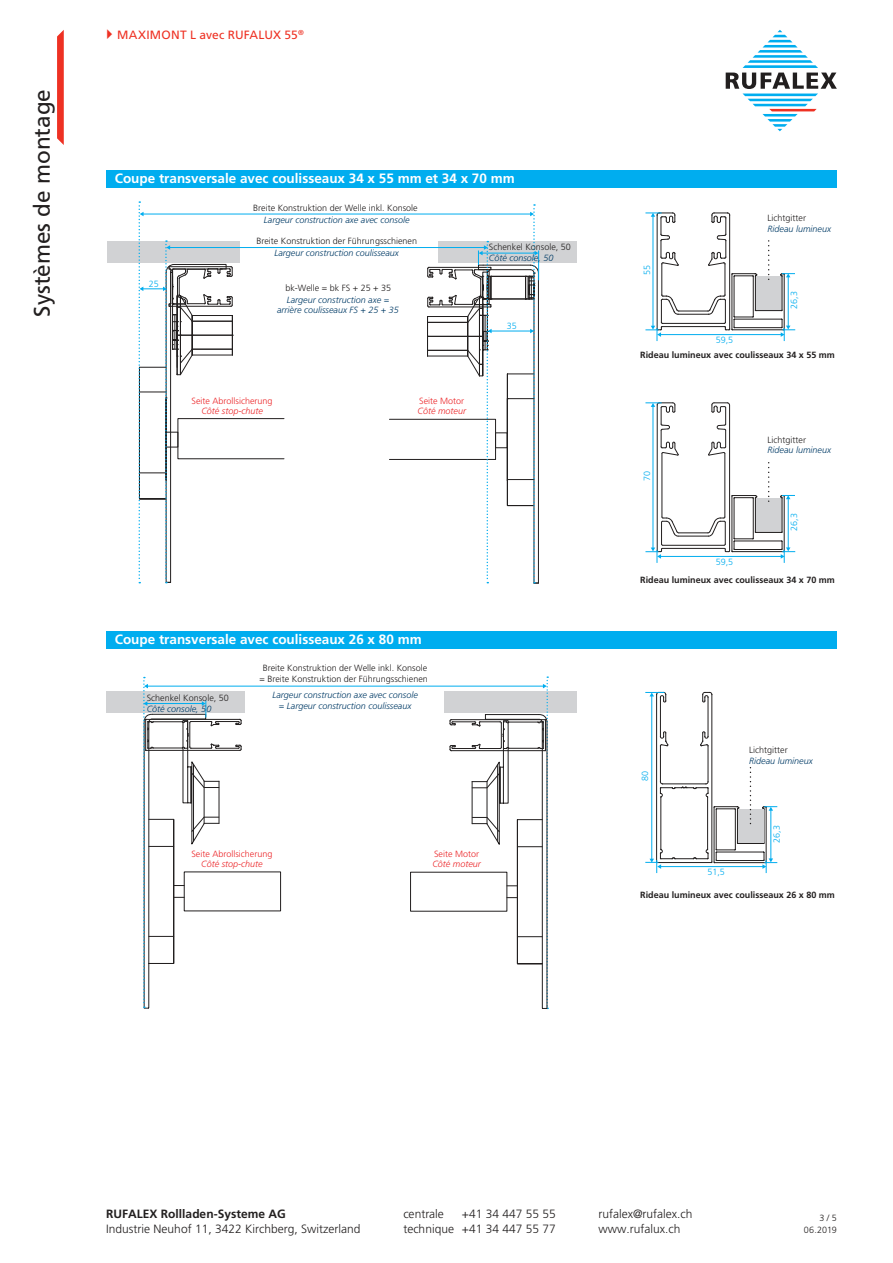
<style>
.page{position:relative;width:893px;height:1263px;background:#fff}
.page>*{position:absolute;margin:0;border:0;box-sizing:border-box;transform-origin:0 0}
.t1{font:22.5px "Frutiger LT Std";color:#221f1f}
.t2{font:700 13.5px "Frutiger LT Std";color:#fff}
.t3{font:300 12px "Frutiger LT Std";color:#221f1f}
.t4{font:700 12px "Frutiger LT Std";color:#221f1f}
.t5{font:12px "Frutiger LT Std";letter-spacing:.02em;color:#ee3123}
.t6{font:300 9px/10.8px "Frutiger LT Std";color:#221f1f;text-align:center}
.t7{font:italic 300 9px/10.8px "Frutiger LT Std";color:#003b66;text-align:center}
.t8{font:700 9px "Frutiger LT Std";color:#221f1f}
.t9{font:300 9px "Frutiger LT Std";color:#ec2528}
.t10{font:italic 300 9px "Frutiger LT Std";color:#ec2528}
.t11{font:300 9px "Frutiger LT Std";color:#00adef}
</style>
<div class="page">
<div style="left:389px;top:419px;width:107px;height:41px;border:1px solid #221f1f"></div>
<div style="left:107px;top:241px;width:132px;height:22px;background:#d1d2d4"></div>
<div style="left:438px;top:241px;width:139px;height:22px;background:#d1d2d4"></div>
<div style="left:178px;top:418px;width:106px;height:41px;border:1px solid #221f1f"></div>
<hr style="left:169px;top:247px;width:316px;height:1px;background:#00adef">
<hr style="left:143px;top:214px;width:388px;height:1px;background:#00adef">
<svg style="left:139px;top:201px;width:94px;height:382px"></svg>
<svg style="left:427px;top:204px;width:112px;height:380px"></svg>
<div style="left:755px;top:276px;width:27px;height:34px;background:#d1d2d4"></div>
<hr style="left:753px;top:276px;width:1px;height:41px;background:#221f1f">
<hr style="left:734px;top:276px;width:1px;height:41px;background:#221f1f">
<hr style="left:782px;top:276px;width:1px;height:34px;background:#221f1f">
<hr style="left:755px;top:276px;width:1px;height:34px;background:#221f1f">
<svg style="left:731px;top:273px;width:26px;height:4px"></svg>
<hr style="left:732px;top:274px;width:1px;height:55px;background:#221f1f">
<hr style="left:784px;top:274px;width:1px;height:55px;background:#221f1f">
<hr style="left:729px;top:215px;width:1px;height:114px;background:#221f1f">
<hr style="left:657px;top:215px;width:1px;height:114px;background:#221f1f">
<hr style="left:662px;top:264px;width:1px;height:31px;background:#221f1f">
<hr style="left:725px;top:264px;width:1px;height:31px;background:#221f1f">
<svg style="left:708px;top:212px;width:22px;height:54px"></svg>
<hr style="left:788px;top:276px;width:1px;height:50px;background:#00adef">
<svg style="left:780px;top:273px;width:15px;height:4px"></svg>
<hr style="left:653px;top:215px;width:1px;height:111px;background:#00adef">
<svg style="left:645px;top:295px;width:150px;height:46px"></svg>
<svg style="left:645px;top:212px;width:34px;height:54px"></svg>
<hr style="left:660px;top:334px;width:122px;height:1px;background:#00adef">
<svg style="left:768px;top:241px;width:1px;height:39px"></svg>
<div style="left:755px;top:498px;width:27px;height:34px;background:#d1d2d4"></div>
<hr style="left:753px;top:498px;width:1px;height:40px;background:#221f1f">
<hr style="left:734px;top:498px;width:1px;height:40px;background:#221f1f">
<hr style="left:782px;top:498px;width:1px;height:34px;background:#221f1f">
<hr style="left:755px;top:498px;width:1px;height:34px;background:#221f1f">
<svg style="left:731px;top:495px;width:26px;height:3px"></svg>
<hr style="left:732px;top:496px;width:1px;height:55px;background:#221f1f">
<hr style="left:784px;top:496px;width:1px;height:55px;background:#221f1f">
<hr style="left:729px;top:405px;width:1px;height:146px;background:#221f1f">
<hr style="left:657px;top:405px;width:1px;height:146px;background:#221f1f">
<hr style="left:662px;top:454px;width:1px;height:63px;background:#221f1f">
<hr style="left:725px;top:454px;width:1px;height:63px;background:#221f1f">
<svg style="left:708px;top:402px;width:22px;height:54px"></svg>
<hr style="left:788px;top:498px;width:1px;height:50px;background:#00adef">
<svg style="left:780px;top:495px;width:15px;height:4px"></svg>
<hr style="left:653px;top:406px;width:1px;height:142px;background:#00adef">
<svg style="left:645px;top:516px;width:150px;height:47px"></svg>
<svg style="left:645px;top:402px;width:34px;height:54px"></svg>
<hr style="left:660px;top:556px;width:122px;height:1px;background:#00adef">
<svg style="left:768px;top:463px;width:1px;height:39px"></svg>
<div style="left:184px;top:872px;width:97px;height:39px;border:1px solid #221f1f"></div>
<div style="left:106px;top:692px;width:139px;height:21px;background:#d1d2d4"></div>
<div style="left:444px;top:692px;width:133px;height:21px;background:#d1d2d4"></div>
<hr style="left:147px;top:686px;width:397px;height:1px;background:#00adef">
<div style="left:410px;top:872px;width:97px;height:39px;border:1px solid #221f1f"></div>
<svg style="left:450px;top:676px;width:98px;height:333px"></svg>
<svg style="left:143px;top:677px;width:99px;height:331px"></svg>
<hr style="left:712px;top:694px;width:1px;height:168px;background:#221f1f">
<hr style="left:656px;top:694px;width:1px;height:168px;background:#221f1f">
<hr style="left:660px;top:697px;width:1px;height:39px;background:#221f1f">
<svg style="left:660px;top:731px;width:8px;height:15px"></svg>
<hr style="left:660px;top:746px;width:1px;height:36px;background:#221f1f">
<hr style="left:708px;top:746px;width:1px;height:36px;background:#221f1f">
<svg style="left:700px;top:731px;width:8px;height:15px"></svg>
<hr style="left:708px;top:697px;width:1px;height:39px;background:#221f1f">
<svg style="left:702px;top:692px;width:10px;height:10px"></svg>
<hr style="left:661px;top:797px;width:1px;height:52px;background:#221f1f">
<svg style="left:660px;top:781px;width:49px;height:16px"></svg>
<hr style="left:707px;top:797px;width:1px;height:52px;background:#221f1f">
<hr style="left:766px;top:807px;width:1px;height:55px;background:#221f1f">
<hr style="left:714px;top:807px;width:1px;height:55px;background:#221f1f">
<hr style="left:737px;top:809px;width:1px;height:34px;background:#221f1f">
<hr style="left:764px;top:809px;width:1px;height:34px;background:#221f1f">
<hr style="left:716px;top:809px;width:1px;height:40px;background:#221f1f">
<svg style="left:714px;top:806px;width:25px;height:4px"></svg>
<hr style="left:735px;top:809px;width:1px;height:40px;background:#221f1f">
<div style="left:738px;top:809px;width:25px;height:34px;background:#d1d2d4"></div>
<hr style="left:771px;top:809px;width:1px;height:50px;background:#00adef">
<svg style="left:762px;top:806px;width:15px;height:5px"></svg>
<hr style="left:651px;top:695px;width:1px;height:164px;background:#00adef">
<svg style="left:645px;top:692px;width:21px;height:10px"></svg>
<svg style="left:645px;top:843px;width:132px;height:30px"></svg>
<svg style="left:750px;top:768px;width:1px;height:57px"></svg>
<div style="left:106px;top:170px;width:731px;height:17px;background:#00adef"></div>
<div style="left:106px;top:631px;width:731px;height:17px;background:#00adef"></div>
<svg style="left:57px;top:30px;width:7px;height:115px"></svg>
<svg style="left:726px;top:30px;width:111px;height:101px"></svg>
<h1 class="t1" style="left:33px;top:317px;width:229px;rotate:-90deg">Systèmes de montage</h1>
<h3 class="t5" style="left:117px;top:30px;width:188px">MAXIMONT L avec RUFALUX 55<sup>®</sup></h3>
<h2 class="t2" style="left:115px;top:173px;width:401px">Coupe transversale avec coulisseaux 34 x 55 mm et 34 x 70 mm</h2>
<p class="t11" style="left:149px;top:280px;width:12px">25</p>
<p class="t6" style="left:253px;top:203px;width:166px">Breite Konstruktion der Welle inkl. Konsole</p>
<p class="t7" style="left:264px;top:215px;width:147px">Largeur construction axe avec console</p>
<p class="t6" style="left:256px;top:236px;width:162px">Breite Konstruktion der Führungsschienen</p>
<p class="t7" style="left:274px;top:248px;width:126px">Largeur construction coulisseaux</p>
<p class="t6" style="left:285px;top:283px;width:107px">bk-Welle = bk FS + 25 + 35</p>
<p class="t7" style="left:277px;top:295px;width:123px">Largeur construction axe = arrière coulisseaux FS + 25 + 35</p>
<p class="t6" style="left:489px;top:243px;width:84px">Schenkel Konsole, 50</p>
<p class="t7" style="left:489px;top:253px;width:66px">Côté console, 50</p>
<p class="t11" style="left:507px;top:322px;width:12px">35</p>
<p class="t9" style="left:192px;top:397px;width:83px">Seite Abrollsicherung</p>
<p class="t10" style="left:201px;top:408px;width:63px">Côté stop-chute</p>
<p class="t9" style="left:419px;top:397px;width:46px">Seite Motor</p>
<p class="t10" style="left:417px;top:408px;width:50px">Côté moteur</p>
<h2 class="t2" style="left:115px;top:634px;width:308px">Coupe transversale avec coulisseaux 26 x 80 mm</h2>
<p class="t6" style="left:147px;top:693px;width:84px">Schenkel Konsole, 50</p>
<p class="t7" style="left:147px;top:704px;width:66px">Côté console, 50</p>
<p class="t6" style="left:259px;top:663px;width:170px">Breite Konstruktion der Welle inkl. Konsole = Breite Konstruktion der Führungsschienen</p>
<p class="t7" style="left:272px;top:690px;width:147px">Largeur construction axe avec console = Largeur construction coulisseaux</p>
<p class="t9" style="left:191px;top:850px;width:83px">Seite Abrollsicherung</p>
<p class="t10" style="left:201px;top:861px;width:63px">Côté stop-chute</p>
<p class="t9" style="left:434px;top:850px;width:46px">Seite Motor</p>
<p class="t10" style="left:432px;top:861px;width:50px">Côté moteur</p>
<p class="t11" style="left:643px;top:275px;width:12px;rotate:-90deg">55</p>
<p class="t11" style="left:716px;top:337px;width:19px">59,5</p>
<p class="t6" style="left:767px;top:213px;width:40px">Lichtgitter</p>
<p class="t7" style="left:767px;top:224px;width:65px">Rideau lumineux</p>
<p class="t11" style="left:790px;top:309px;width:19px;rotate:-90deg">26,3</p>
<p class="t8" style="left:640px;top:351px;width:196px">Rideau lumineux avec coulisseaux 34 x 55 mm</p>
<p class="t11" style="left:643px;top:481px;width:12px;rotate:-90deg">70</p>
<p class="t11" style="left:716px;top:558px;width:19px">59,5</p>
<p class="t6" style="left:767px;top:435px;width:40px">Lichtgitter</p>
<p class="t7" style="left:767px;top:446px;width:65px">Rideau lumineux</p>
<p class="t11" style="left:790px;top:531px;width:19px;rotate:-90deg">26,3</p>
<p class="t8" style="left:640px;top:576px;width:196px">Rideau lumineux avec coulisseaux 34 x 70 mm</p>
<p class="t11" style="left:641px;top:781px;width:12px;rotate:-90deg">80</p>
<p class="t11" style="left:707px;top:868px;width:19px">51,5</p>
<p class="t6" style="left:749px;top:745px;width:40px">Lichtgitter</p>
<p class="t7" style="left:749px;top:756px;width:65px">Rideau lumineux</p>
<p class="t11" style="left:773px;top:843px;width:19px;rotate:-90deg">26,3</p>
<p class="t8" style="left:640px;top:891px;width:196px">Rideau lumineux avec coulisseaux 26 x 80 mm</p>
<h3 class="t4" style="left:106px;top:1209px;width:181px">RUFALEX Rollladen-Systeme AG</h3>
<h3 class="t3" style="left:403px;top:1209px;width:42px">centrale</h3>
<h3 class="t3" style="left:462px;top:1209px;width:95px">+41 34 447 55 55</h3>
<h3 class="t3" style="left:598px;top:1209px;width:96px">rufalex@rufalex.ch</h3>
<h3 class="t3" style="left:106px;top:1224px;width:256px">Industrie Neuhof 11, 3422 Kirchberg, Switzerland</h3>
<h3 class="t3" style="left:403px;top:1224px;width:154px">technique +41 34 447 55 77</h3>
<h3 class="t3" style="left:598px;top:1224px;width:84px">www.rufalux.ch</h3>
<p class="t6" style="left:804px;top:1213px;width:34px;line-height:12px;text-align:right">3 / 5<br>06.2019</p>
</div>
